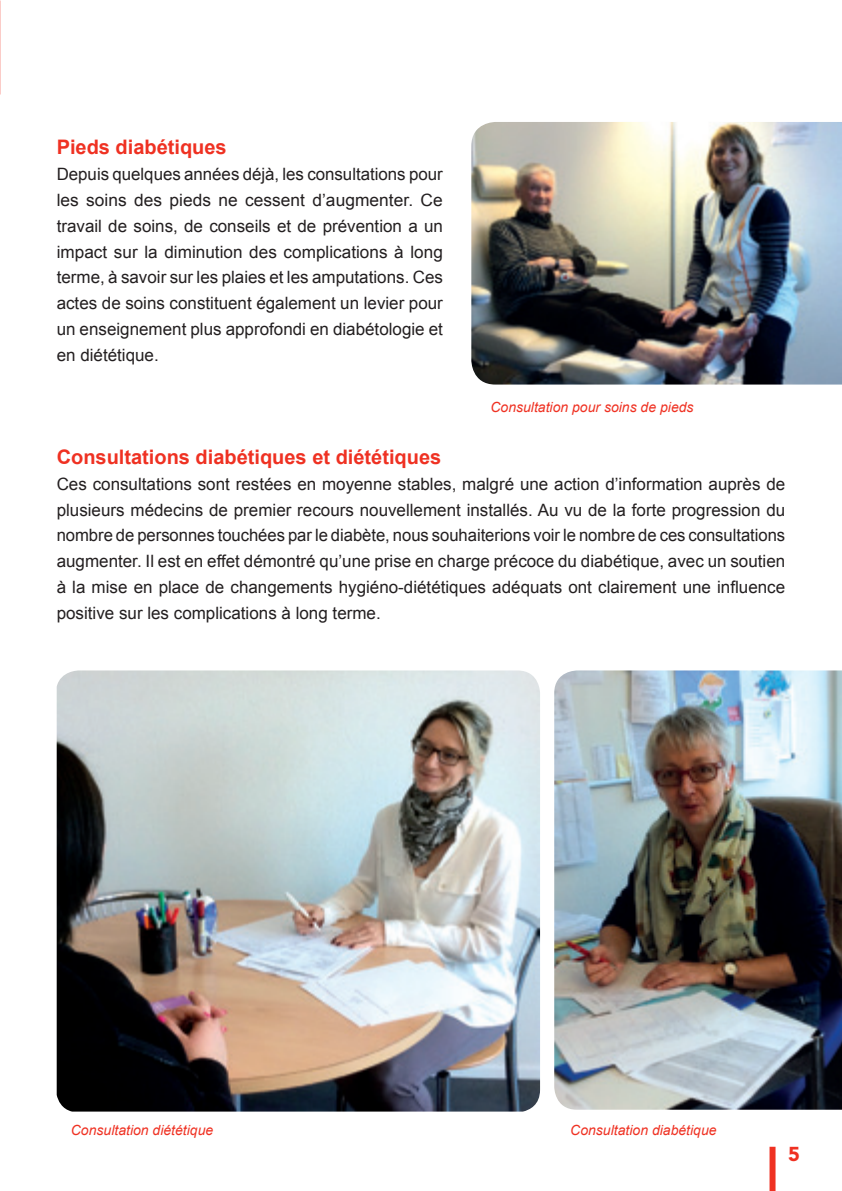
<style>
.page{position:relative;width:842px;height:1191px;background:#fff}
.page>*{position:absolute;margin:0;border:0;box-sizing:border-box;transform-origin:0 0}
.t1{font:700 20px "Arial";color:#ef3122}
.t2{font:900 20px "Avenir";color:#ef3122}
.t3{font:17px/25.8px "Arial";color:#231f20;text-align:justify}
.t4{font:italic 14px "Arial";color:#ef3122}
</style>
<div class="page">
<div style="left:769px;top:1146px;width:6px;height:45px;background:#ef3122"></div>
<img style="left:471px;top:122px;width:371px;height:262px">
<img style="left:57px;top:670px;width:483px;height:441px">
<img style="left:554px;top:670px;width:288px;height:439px">
<p class="t1" style="left:57px;top:134px;width:172px">Pieds diabétiques</p>
<p class="t3" style="left:57px;top:161px;width:388px">Depuis quelques années déjà, les consultations pour les soins des pieds ne cessent d’augmenter. Ce travail de soins, de conseils et de prévention a un impact sur la diminution des complications à long terme, à savoir sur les plaies et les amputations. Ces actes de soins constituent également un levier pour un enseignement plus approfondi en diabétologie et en diététique.</p>
<p class="t4" style="left:490px;top:398px;width:205px">Consultation pour soins de pieds</p>
<p class="t1" style="left:57px;top:444px;width:386px">Consultations diabétiques et diététiques</p>
<p class="t3" style="left:57px;top:471px;width:730px">Ces consultations sont restées en moyenne stables, malgré une action d’information auprès de plusieurs médecins de premier recours nouvellement installés. Au vu de la forte progression du nombre de personnes touchées par le diabète, nous souhaiterions voir le nombre de ces consultations augmenter. Il est en effet démontré qu’une prise en charge précoce du diabétique, avec un soutien à la mise en place de changements hygiéno-diététiques adéquats ont clairement une influence positive sur les complications à long terme.</p>
<p class="t4" style="left:71px;top:1121px;width:144px">Consultation diététique</p>
<p class="t4" style="left:570px;top:1121px;width:148px">Consultation diabétique</p>
<p class="t2" style="left:788px;top:1141px;width:13px">5</p>
</div>
